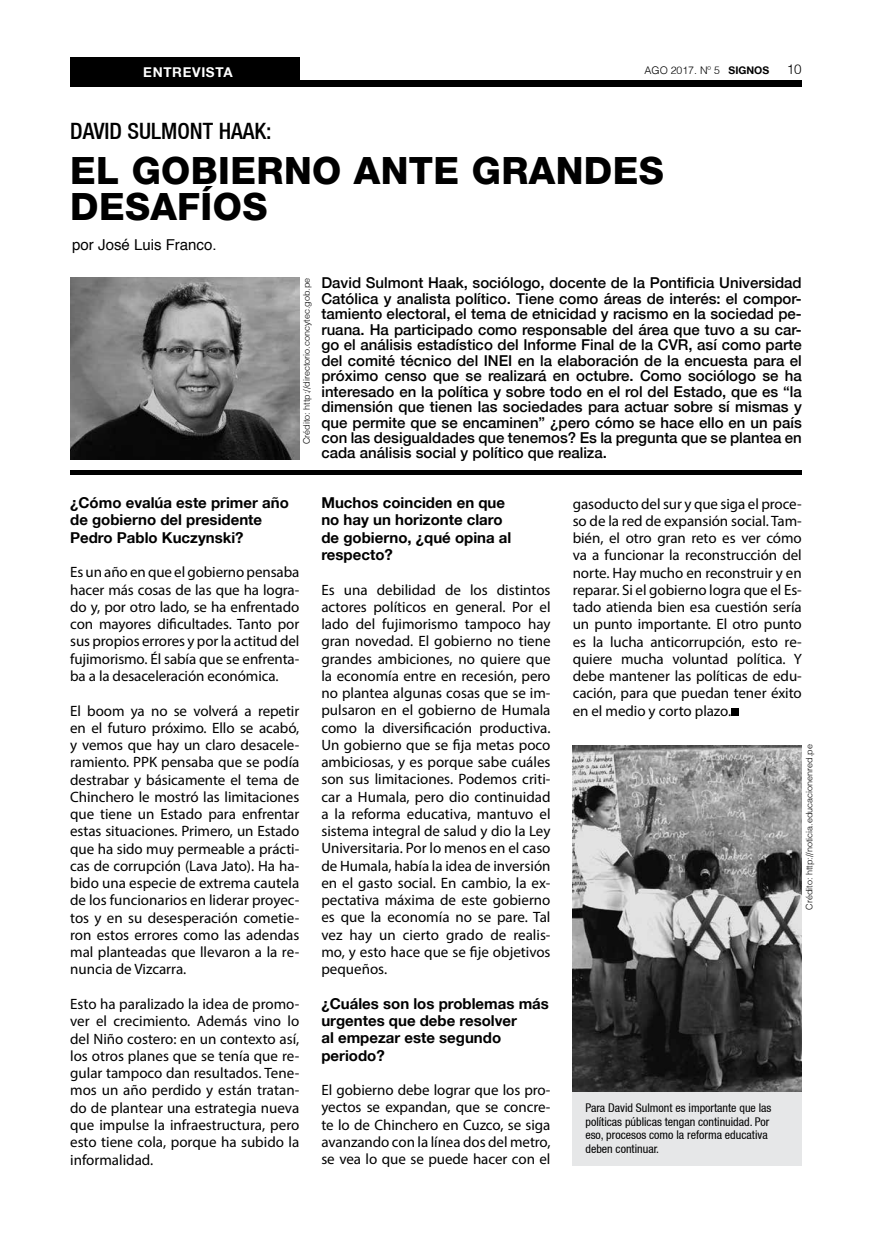
<style>
.page{position:relative;width:872px;height:1255px;background:#fff}
.page>*{position:absolute;margin:0;border:0;box-sizing:border-box;transform-origin:0 0}
.t1{font:800 37.5px/36px "Helvetica 85";letter-spacing:.01em;color:#000}
.t2{font:500 condensed 22.5px "Helvetica 67";color:#000}
.t3{font:15px/17.2px "Myriad Pro";letter-spacing:-.005em;color:#000;text-align:justify}
.t4{font:500 15px/15.5px "Helvetica 65";color:#000;text-align:justify}
.t5{font:700 15px/17.2px "Helvetica 75";color:#000}
.t6{font:15px "Helvetica";color:#000}
.t7{font:700 13.5px "Helvetica 75";letter-spacing:.05em;color:#fff}
.t8{font:300 13.5px "Helvetica";color:#000}
.t9{font:condensed 12px/13.5px "Helvetica 57";color:#000}
.t10{font:300 10.5px "Helvetica";color:#000}
.t11{font:300 9px "Helvetica";color:#000}
.s1{font-family:"Helvetica 75";font-weight:700}
</style>
<div class="page">
<div style="left:70px;top:81px;width:731px;height:6px;background:#000"></div>
<div style="left:70px;top:57px;width:229px;height:30px;background:#000"></div>
<hr style="left:70px;top:471px;width:731px;height:4px;background:#000">
<div style="left:731px;top:708px;width:7px;height:7px;background:#000"></div>
<div style="left:572px;top:1091px;width:229px;height:74px;background:#e6e7e8"></div>
<img style="left:70px;top:278px;width:229px;height:181px">
<img style="left:572px;top:745px;width:229px;height:346px">
<p class="t7" style="left:143px;top:64px;width:91px">ENTREVISTA</p>
<p class="t10" style="left:644px;top:63px;width:126px">AGO 2017. Nº 5 <span class="s1">SIGNOS</span></p>
<p class="t8" style="left:786px;top:60px;width:17px">10</p>
<h2 class="t2" style="left:70px;top:118px;width:203px">DAVID SULMONT HAAK:</h2>
<h1 class="t1" style="left:70px;top:152px;width:595px">EL GOBIERNO ANTE GRANDES<br>DESAFÍOS</h1>
<p class="t6" style="left:72px;top:235px;width:146px">por José Luis Franco.</p>
<p class="t11" style="left:301px;top:444px;width:168px;rotate:-90deg">Crédito: http://directorio.concytec.gob.pe</p>
<p class="t4" style="left:321px;top:275px;width:482px">David Sulmont Haak, sociólogo, docente de la Pontificia Universidad Católica y analista político. Tiene como áreas de interés: el compor&shy;tamiento electoral, el tema de etnicidad y racismo en la sociedad pe&shy;ruana. Ha participado como responsable del área que tuvo a su car&shy;go el análisis estadístico del Informe Final de la CVR, así como parte del comité técnico del INEI en la elaboración de la encuesta para el próximo censo que se realizará en octubre. Como sociólogo se ha interesado en la política y sobre todo en el rol del Estado, que es “la dimensión que tienen las sociedades para actuar sobre sí mismas y que permite que se encaminen” ¿pero cómo se hace ello en un país con las desigualdades que tenemos? Es la pregunta que se plantea en cada análisis social y político que realiza.</p>
<p class="t5" style="left:70px;top:494px;width:220px">¿Cómo evalúa este primer año de gobierno del presidente<br>Pedro Pablo Kuczynski?</p>
<p class="t3" style="left:70px;top:563px;width:231px">Es un año en que el gobierno pensaba hacer más cosas de las que ha logra&shy;do y, por otro lado, se ha enfrentado con mayores dificultades. Tanto por sus propios errores y por la actitud del fujimorismo. Él sabía que se enfrenta&shy;ba a la desaceleración económica.</p>
<p class="t3" style="left:70px;top:701px;width:231px">El boom ya no se volverá a repetir en el futuro próximo. Ello se acabó, y vemos que hay un claro desacele&shy;ramiento. PPK pensaba que se podía destrabar y básicamente el tema de Chinchero le mostró las limitaciones que tiene un Estado para enfrentar estas situaciones. Primero, un Estado que ha sido muy permeable a prácti&shy;cas de corrupción (Lava Jato). Ha ha&shy;bido una especie de extrema cautela de los funcionarios en liderar proyec&shy;tos y en su desesperación cometie&shy;ron estos errores como las adendas mal planteadas que llevaron a la re&shy;nuncia de Vizcarra.</p>
<p class="t3" style="left:70px;top:995px;width:231px">Esto ha paralizado la idea de promo&shy;ver el crecimiento. Además vino lo del Niño costero: en un contexto así, los otros planes que se tenía que re&shy;gular tampoco dan resultados. Tene&shy;mos un año perdido y están tratan&shy;do de plantear una estrategia nueva que impulse la infraestructura, pero esto tiene cola, porque ha subido la informalidad.</p>
<p class="t5" style="left:321px;top:494px;width:191px">Muchos coinciden en que no hay un horizonte claro de gobierno, ¿qué opina al respecto?</p>
<p class="t3" style="left:321px;top:580px;width:231px">Es una debilidad de los distintos actores políticos en general. Por el lado del fujimorismo tampoco hay gran novedad. El gobierno no tiene grandes ambiciones, no quiere que la economía entre en recesión, pero no plantea algunas cosas que se im&shy;pulsaron en el gobierno de Humala como la diversificación productiva.<br>Un gobierno que se fija metas poco ambiciosas, y es porque sabe cuáles son sus limitaciones. Podemos criti&shy;car a Humala, pero dio continuidad a la reforma educativa, mantuvo el sistema integral de salud y dio la Ley Universitaria. Por lo menos en el caso de Humala, había la idea de inversión en el gasto social. En cambio, la ex&shy;pectativa máxima de este gobierno es que la economía no se pare. Tal vez hay un cierto grado de realis&shy;mo, y esto hace que se fije objetivos pequeños.</p>
<p class="t5" style="left:321px;top:994px;width:229px">¿Cuáles son los problemas más urgentes que debe resolver<br>al empezar este segundo periodo?</p>
<p class="t3" style="left:321px;top:1081px;width:231px">El gobierno debe lograr que los pro&shy;yectos se expandan, que se concre&shy;te lo de Chinchero en Cuzco, se siga avanzando con la línea dos del metro, se vea lo que se puede hacer con el</p>
<p class="t3" style="left:572px;top:494px;width:231px">gasoducto del sur y que siga el proce&shy;so de la red de expansión social. Tam&shy;bién, el otro gran reto es ver cómo va a funcionar la reconstrucción del norte. Hay mucho en reconstruir y en reparar. Si el gobierno logra que el Es&shy;tado atienda bien esa cuestión sería un punto importante. El otro punto es la lucha anticorrupción, esto re&shy;quiere mucha voluntad política. Y debe mantener las políticas de edu&shy;cación, para que puedan tener éxito en el medio y corto plazo.</p>
<p class="t11" style="left:803px;top:910px;width:167px;rotate:-90deg">Crédito: http://noticia.educacionenred.pe</p>
<p class="t9" style="left:585px;top:1101px;width:187px">Para David Sulmont es importante que las políticas públicas tengan continuidad. Por eso, procesos como la reforma educativa deben continuar.</p>
</div>
